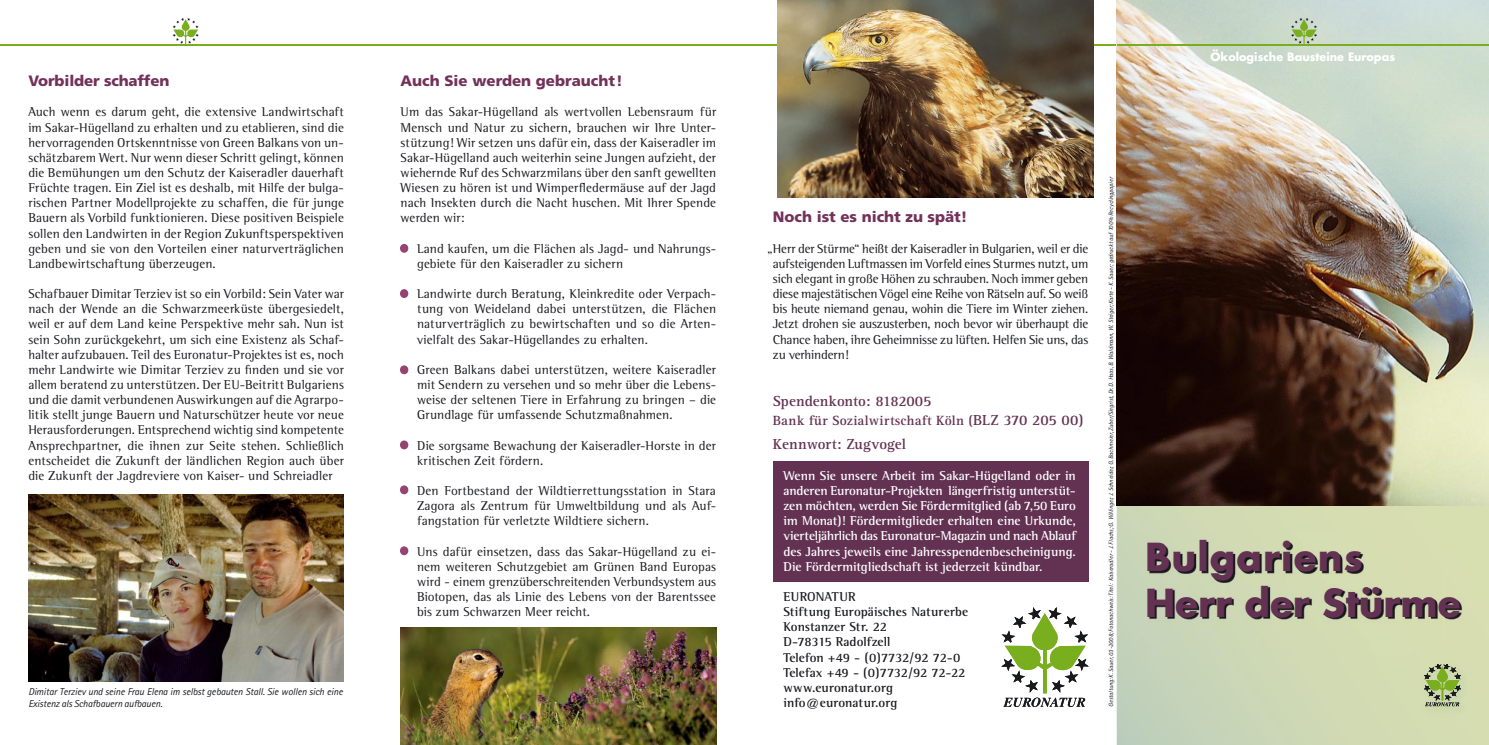
<style>
.page{position:relative;width:1489px;height:745px;background:#fff}
.page>*{position:absolute;margin:0;border:0;box-sizing:border-box;transform-origin:0 0}
.t1{font:700 37.5px/45px "Futura";color:#633253}
.t2{font:900 15px "Frutiger";color:#73315a}
.t3{font:700 15px "Rotis Serif";letter-spacing:-.005em;color:#633253}
.t4{font:700 13.75px "Rotis Serif";letter-spacing:.02em;color:#633253}
.t5{font:13.12px/15.1px "Rotis Semi Serif";letter-spacing:.01em;color:#191a1e;text-align:justify}
.t6{font:700 13.12px/15.1px "Rotis Semi Serif";color:#fff;text-align:justify}
.t7{font:700 13.12px/15.1px "Rotis Semi Serif";color:#191a1e}
.t8{font:700 11.25px "Futura";color:#fff}
.t9{font:italic 10px/12px "Rotis Sans Serif";letter-spacing:-.01em;color:#191a1e}
.t10{font:italic 6.25px "Rotis Sans Serif";color:#191a1e}
.s1{font-size:15px}
</style>
<div class="page">
<svg style="left:1116px;top:505px;width:372px;height:239px;background:#ccd6b3"></svg>
<hr style="left:0;top:45px;width:1488px;height:1px;background:#79ae1e">
<img style="left:400px;top:627px;width:316px;height:117px">
<img style="left:1116px;top:0;width:372px;height:505px">
<svg style="left:173px;top:18px;width:26px;height:27px"></svg>
<svg style="left:400px;top:289px;width:8px;height:9px"></svg>
<div style="left:772px;top:460px;width:316px;height:121px;background:#633253"></div>
<svg style="left:400px;top:440px;width:8px;height:9px"></svg>
<svg style="left:400px;top:244px;width:8px;height:8px"></svg>
<img style="left:28px;top:494px;width:316px;height:187px">
<svg style="left:1002px;top:608px;width:85px;height:98px"></svg>
<img style="left:1139px;top:531px;width:349px;height:123px">
<svg style="left:1290px;top:18px;width:26px;height:27px"></svg>
<img style="left:1421px;top:660px;width:48px;height:56px">
<svg style="left:1424px;top:663px;width:35px;height:42px"></svg>
<hr style="left:1116px;top:45px;width:372px;height:1px;background:#79ae1e">
<svg style="left:400px;top:365px;width:8px;height:9px"></svg>
<svg style="left:400px;top:546px;width:8px;height:9px"></svg>
<svg style="left:400px;top:485px;width:8px;height:9px"></svg>
<img style="left:777px;top:0;width:316px;height:197px">
<p class="t2" style="left:28px;top:72px;width:142px">Vorbilder schaffen</p>
<p class="t5" style="left:28px;top:104px;width:317px">Auch wenn es darum geht, die extensive Landwirtschaft im Sakar-Hügelland zu erhalten und zu etablieren, sind die hervorragenden Ortskenntnisse von Green Balkans von un&shy;schätzbarem Wert. Nur wenn dieser Schritt gelingt, können die Bemühungen um den Schutz der Kaiseradler dauerhaft Früchte tragen. Ein Ziel ist es deshalb, mit Hilfe der bulga&shy;rischen Partner Modellprojekte zu schaffen, die für junge Bauern als Vorbild funktionieren. Diese positiven Beispiele sollen den Landwirten in der Region Zukunftsperspektiven geben und sie von den Vorteilen einer naturverträglichen Landbewirtschaftung überzeugen.</p>
<p class="t5" style="left:28px;top:286px;width:317px">Schafbauer Dimitar Terziev ist so ein Vorbild: Sein Vater war nach der Wende an die Schwarzmeerküste übergesiedelt, weil er auf dem Land keine Perspektive mehr sah. Nun ist sein Sohn zurückgekehrt, um sich eine Existenz als Schaf&shy;halter aufzubauen. Teil des Euronatur-Projektes ist es, noch mehr Landwirte wie Dimitar Terziev zu finden und sie vor allem beratend zu unterstützen. Der EU-Beitritt Bulgariens und die damit verbundenen Auswirkungen auf die Agrarpo&shy;litik stellt junge Bauern und Naturschützer heute vor neue Herausforderungen. Entsprechend wichtig sind kompetente Ansprechpartner, die ihnen zur Seite stehen. Schließlich entscheidet die Zukunft der ländlichen Region auch über die Zukunft der Jagdreviere von Kaiser- und Schreiadler</p>
<p class="t9" style="left:28px;top:685px;width:316px">Dimitar Terziev und seine Frau Elena im selbst gebauten Stall. Sie wollen sich eine<br>Existenz als Schafbauern aufbauen.</p>
<p class="t2" style="left:400px;top:72px;width:223px">Auch Sie werden gebraucht!</p>
<p class="t5" style="left:400px;top:104px;width:317px">Um das Sakar-Hügelland als wertvollen Lebensraum für Mensch und Natur zu sichern, brauchen wir Ihre Unter&shy;stützung! Wir setzen uns dafür ein, dass der Kaiseradler im Sakar-Hügelland auch weiterhin seine Jungen aufzieht, der wiehernde Ruf des Schwarzmilans über den sanft gewellten Wiesen zu hören ist und Wimperfledermäuse auf der Jagd nach Insekten durch die Nacht huschen. Mit Ihrer Spende werden wir:</p>
<p class="t5" style="left:417px;top:240px;width:300px">Land kaufen, um die Flächen als Jagd- und Nahrungs&shy;gebiete für den Kaiseradler zu sichern</p>
<p class="t5" style="left:417px;top:286px;width:300px">Landwirte durch Beratung, Kleinkredite oder Verpach&shy;tung von Weideland dabei unterstützen, die Flächen naturverträglich zu bewirtschaften und so die Arten&shy;vielfalt des Sakar-Hügellandes zu erhalten.</p>
<p class="t5" style="left:417px;top:361px;width:300px">Green Balkans dabei unterstützen, weitere Kaiseradler mit Sendern zu versehen und so mehr über die Lebens&shy;weise der seltenen Tiere in Erfahrung zu bringen – die Grundlage für umfassende Schutzmaßnahmen.</p>
<p class="t5" style="left:417px;top:437px;width:300px">Die sorgsame Bewachung der Kaiseradler-Horste in der kritischen Zeit fördern.</p>
<p class="t5" style="left:417px;top:482px;width:300px">Den Fortbestand der Wildtierrettungsstation in Stara Zagora als Zentrum für Umweltbildung und als Auf&shy;fangstation für verletzte Wildtiere sichern.</p>
<p class="t5" style="left:417px;top:543px;width:300px">Uns dafür einsetzen, dass das Sakar-Hügelland zu ei&shy;nem weiteren Schutzgebiet am Grünen Band Europas wird - einem grenzüberschreitenden Verbundsystem aus Biotopen, das als Linie des Lebens von der Barentssee bis zum Schwarzen Meer reicht.</p>
<p class="t8" style="left:1210px;top:48px;width:186px">Ökologische Bausteine Europas</p>
<p class="t2" style="left:772px;top:208px;width:196px">Noch ist es nicht zu spät!</p>
<p class="t5" style="left:772px;top:240px;width:317px;text-indent:-6px">„Herr der Stürme“ heißt der Kaiseradler in Bulgarien, weil er die aufsteigenden Luftmassen im Vorfeld eines Sturmes nutzt, um sich elegant in große Höhen zu schrauben. Noch immer geben diese majestätischen Vögel eine Reihe von Rätseln auf. So weiß bis heute niemand genau, wohin die Tiere im Winter ziehen.<br>Jetzt drohen sie auszusterben, noch bevor wir überhaupt die Chance haben, ihre Geheimnisse zu lüften. Helfen Sie uns, das zu verhindern!</p>
<p class="t3" style="left:772px;top:392px;width:160px">Spendenkonto: 8182005</p>
<p class="t4" style="left:772px;top:412px;width:312px">Bank für Sozialwirtschaft Köln (<span class="s1">BLZ 370 205 00)</span></p>
<p class="t3" style="left:772px;top:435px;width:135px">Kennwort: Zugvogel</p>
<p class="t6" style="left:783px;top:467px;width:294px">Wenn Sie unsere Arbeit im Sakar-Hügelland oder in anderen Euronatur-Projekten längerfristig unterstüt&shy;zen möchten, werden Sie Fördermitglied (ab 7,50 Euro im Monat)! Fördermitglieder erhalten eine Urkunde, vierteljährlich das Euronatur-Magazin und nach Ablauf des Jahres jeweils eine Jahresspendenbescheinigung.<br>Die Fördermitgliedschaft ist jederzeit kündbar.</p>
<p class="t7" style="left:783px;top:588px;width:186px">EURONATUR<br>Stiftung Europäisches Naturerbe<br>Konstanzer Str. 22<br>D-78315 Radolfzell<br>Telefon +49 - (0)7732/92 72-0<br>Telefax +49 - (0)7732/92 72-22 www.euronatur.org info@euronatur.org</p>
<p class="t10" style="left:1107px;top:706px;width:531px;rotate:-90deg">Ge stal tung: K. Sauer, 03-2008; Fotonachweis: Titel: Kaiseradler - J. Flachs; G. Willinger, J. Schneider, G. Bachmeier, Zuber/Siegrist, Dr. D. Haas, B. Waldmann, W. Steiger; Karte - K. Sauer; gedruckt auf 100% Recyclingpapier</p>
<h1 class="t1" style="left:1144px;top:533px;width:317px">Bulgariens<br>Herr der Stürme</h1>
</div>
